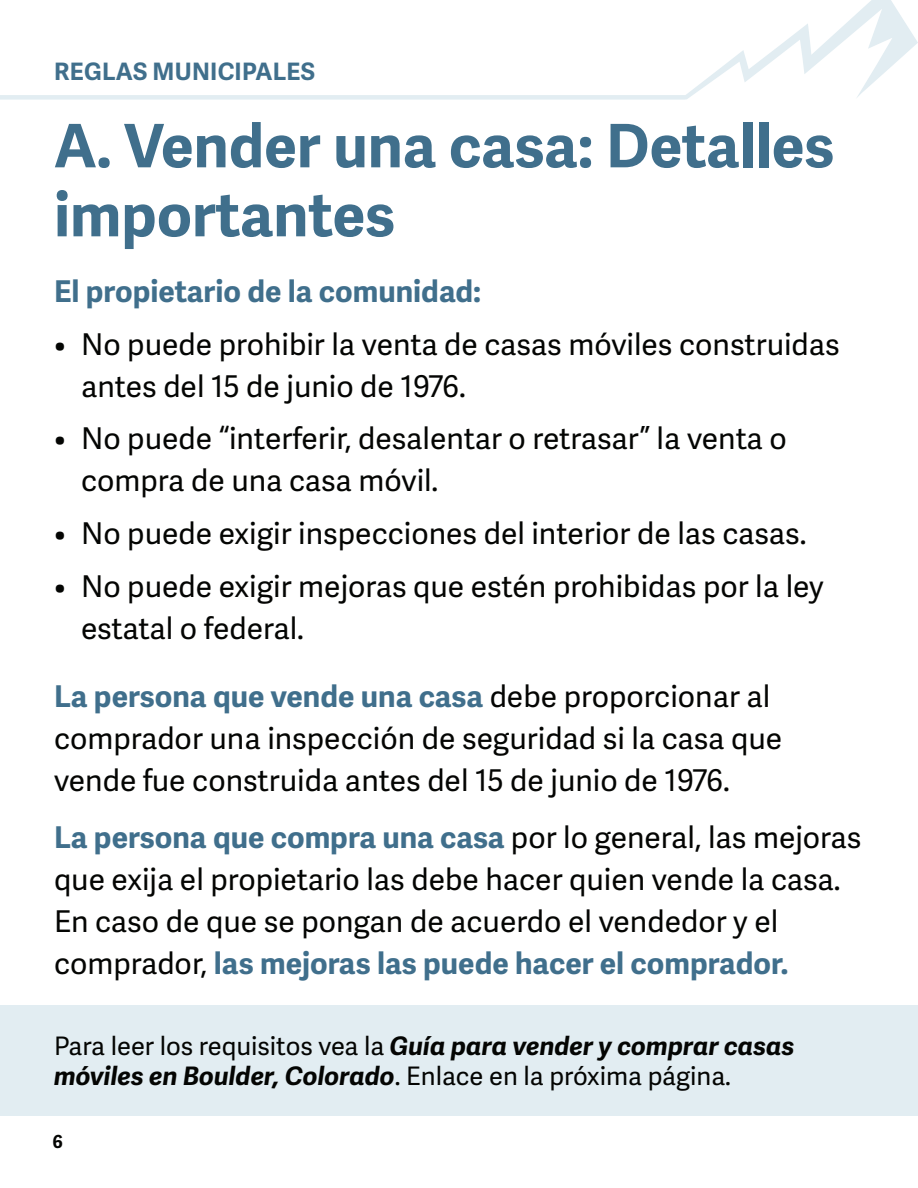
<style>
.page{position:relative;width:918px;height:1188px;background:#fff}
.page>*{position:absolute;margin:0;border:0;box-sizing:border-box;transform-origin:0 0}
.Header_title{font:700 60px/69px "Adelle Sans";color:#406f8c}
.Large_Body{font:30px/42px "Adelle Sans";color:#040503}
.Large_Body-2{font:700 30px "Adelle Sans";color:#406f8c}
.Paragraph_Basic{font:italic 700 25.5px/30px "Adelle Sans";color:#040503}
.Paragraph_Basic-2{font:700 24px "Adelle Sans";letter-spacing:.01em;color:#406f8c}
.t1{font:700 18px "Adelle Sans";color:#040503}
.s1{font-weight:700;color:#406f8c}
.s2{font-weight:400;font-style:normal}
</style>
<div class="page">
<svg style="left:0;top:0;width:917px;height:100px"></svg>
<div style="left:0;top:1005px;width:918px;height:111px;background:#e2edf2"></div>
<p class="Paragraph_Basic-2" style="left:54px;top:57px;width:262px">REGLAS MUNICIPALES</p>
<p class="Header_title" style="left:54px;top:113px;width:782px">A. Vender una casa: Detalles importantes</p>
<p class="Large_Body-2" style="left:54px;top:273px;width:429px">El propietario de la comunidad:</p>
<p class="Large_Body" style="left:81px;top:324px;width:760px;text-indent:-27px">• No puede prohibir la venta de casas móviles construidas antes del 15 de junio de 1976.</p>
<p class="Large_Body" style="left:81px;top:419px;width:707px;text-indent:-27px">• No puede “interferir, desalentar o retrasar” la venta o compra de una casa móvil.</p>
<p class="Large_Body" style="left:54px;top:514px;width:754px">• No puede exigir inspecciones del interior de las casas.</p>
<p class="Large_Body" style="left:81px;top:566px;width:744px;text-indent:-27px">• No puede exigir mejoras que estén prohibidas por la ley estatal o federal.</p>
<p class="Large_Body" style="left:54px;top:676px;width:730px"><span class="s1">La persona que vende una casa</span> debe proporcionar al comprador una inspección de seguridad si la casa que vende fue construida antes del 15 de junio de 1976.</p>
<p class="Large_Body" style="left:54px;top:817px;width:809px"><span class="s1">La persona que compra una casa</span> por lo general, las mejoras que exija el propietario las debe hacer quien vende la casa.<br>En caso de que se pongan de acuerdo el vendedor y el comprador, <span class="s1">las mejoras las puede hacer el comprador.</span></p>
<p class="Paragraph_Basic" style="left:54px;top:1032px;width:742px"><span class="s2">Para leer los requisitos vea la</span> Guía para vender y comprar casas móviles en Boulder, Colorado<span class="s2">. Enlace en la próxima página.</span></p>
<p class="t1" style="left:52px;top:1130px;width:12px">6</p>
</div>
